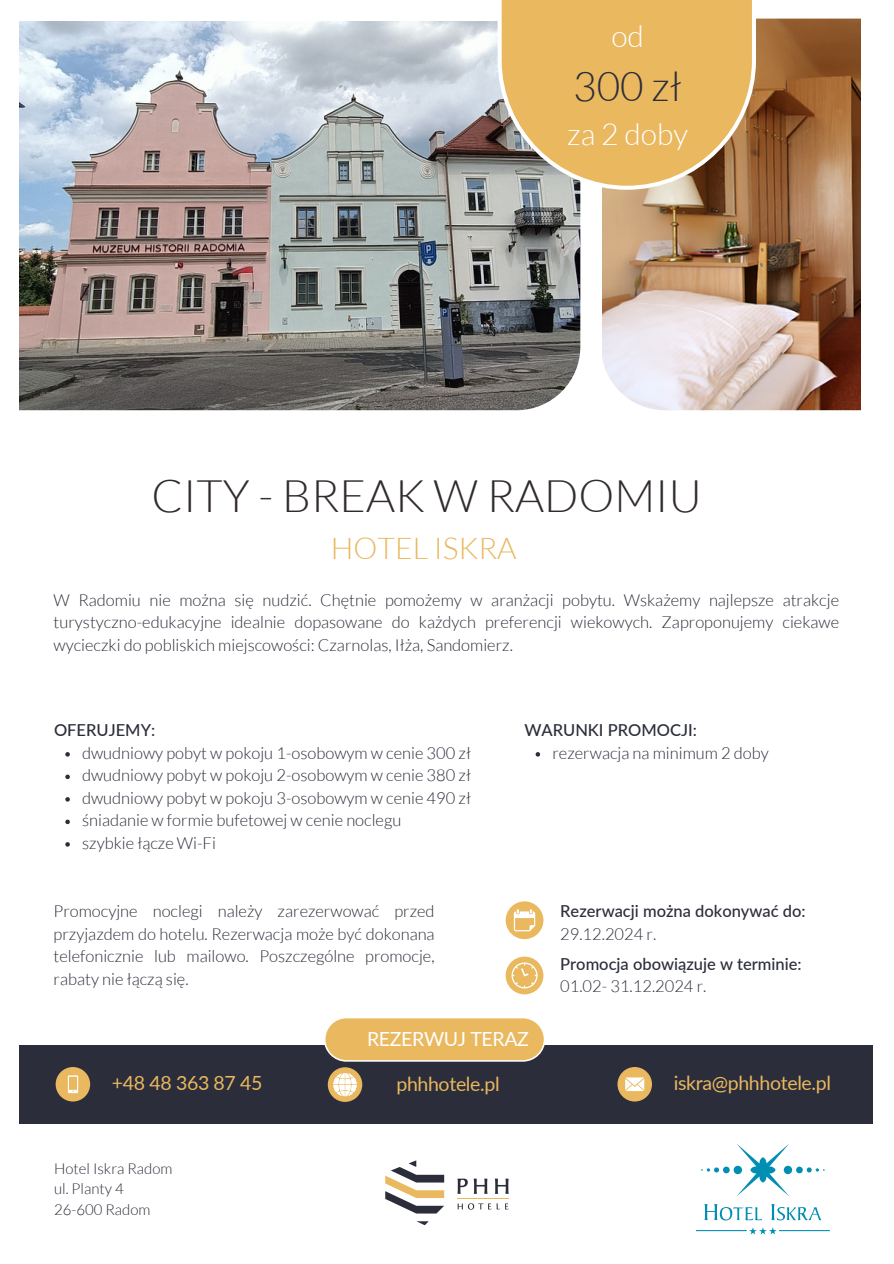
<style>
.page{position:relative;width:894px;height:1264px;background:#fff}
.page>*{position:absolute;margin:0;border:0;box-sizing:border-box;transform-origin:0 0}
.t1{font:300 45px "Lato";color:#312c2b}
.t2{font:300 40.5px "Lato";color:#2b2d3a}
.t3{font:300 30px "Lato";color:#e9b85f}
.t4{font:300 30px "Lato";color:#fff}
.t5{font:19.5px "Lato";letter-spacing:-.02em;color:#e9b85f}
.t6{font:19.5px "Lato";letter-spacing:-.02em;color:#fff}
.t7{font:300 16.5px/22.5px "Lato";color:#2b2d3a;text-align:justify}
.t8{font:500 16.5px "Lato";color:#2b2d3a}
.t9{font:300 15px "Lato";color:#2b2d3a}
</style>
<div class="page">
<div style="left:505px;top:956px;width:38px;height:38px;background:#e9b85f;border-radius:50%"></div>
<svg style="left:511px;top:962px;width:26px;height:26px"></svg>
<div style="left:505px;top:901px;width:38px;height:38px;background:#e9b85f;border-radius:50%"></div>
<svg style="left:513px;top:909px;width:22px;height:22px"></svg>
<svg style="left:416px;top:1221px;width:12px;height:4px"></svg>
<svg style="left:385px;top:1160px;width:59px;height:53px"></svg>
<svg style="left:457px;top:1178px;width:10px;height:15px"></svg>
<svg style="left:473px;top:1178px;width:14px;height:15px"></svg>
<svg style="left:494px;top:1178px;width:14px;height:15px"></svg>
<svg style="left:457px;top:1203px;width:51px;height:6px"></svg>
<hr style="left:457px;top:1198px;width:51px;height:1px;background:#e9b85f">
<div style="left:19px;top:1045px;width:853px;height:78px;background:#2b2d3a"></div>
<div style="left:56px;top:1066px;width:34px;height:35px;background:#e9b85f;border-radius:50%"></div>
<svg style="left:68px;top:1075px;width:10px;height:18px"></svg>
<div style="left:328px;top:1067px;width:34px;height:34px;background:#e9b85f;border-radius:50%"></div>
<svg style="left:333px;top:1073px;width:23px;height:23px"></svg>
<div style="left:324px;top:1017px;width:220px;height:43px;background:#e9b85f;border-radius:22px"></div>
<div style="left:324px;top:1016px;width:221px;height:45px;border:2px solid #fff;border-radius:22px"></div>
<div style="left:617px;top:1066px;width:34px;height:35px;background:#e9b85f;border-radius:50%"></div>
<svg style="left:625px;top:1077px;width:19px;height:14px"></svg>
<img style="left:19px;top:18px;width:842px;height:393px">
<svg style="left:494px;top:18px;width:265px;height:175px;background:#b09b88"></svg>
<svg style="left:499px;top:0;width:255px;height:188px;background:#deb266"></svg>
<svg style="left:696px;top:1143px;width:133px;height:91px"></svg>
<svg style="left:65px;top:752px;width:5px;height:4px"></svg>
<svg style="left:65px;top:774px;width:5px;height:5px"></svg>
<svg style="left:65px;top:797px;width:5px;height:4px"></svg>
<svg style="left:65px;top:819px;width:5px;height:5px"></svg>
<svg style="left:65px;top:842px;width:5px;height:4px"></svg>
<svg style="left:535px;top:752px;width:5px;height:4px"></svg>
<p class="t4" style="left:611px;top:18px;width:34px">od</p>
<p class="t2" style="left:573px;top:61px;width:110px">300 zł</p>
<p class="t4" style="left:567px;top:116px;width:122px">za 2 doby</p>
<p class="t1" style="left:151px;top:468px;width:551px">CITY - BREAK W RADOMIU</p>
<p class="t3" style="left:331px;top:529px;width:187px">HOTEL ISKRA</p>
<p class="t7" style="left:54px;top:588px;width:786px">W Radomiu nie można się nudzić. Chętnie pomożemy w aranżacji pobytu. Wskażemy najlepsze atrakcje turystyczno-edukacyjne idealnie dopasowane do każdych preferencji wiekowych. Zaproponujemy ciekawe wycieczki do pobliskich miejscowości: Czarnolas, Iłża, Sandomierz.</p>
<h4 class="t8" style="left:54px;top:720px;width:103px">OFERUJEMY:</h4>
<p class="t7" style="left:82px;top:741px;width:390px">dwudniowy pobyt w pokoju 1-osobowym w cenie 300 zł</p>
<p class="t7" style="left:82px;top:763px;width:390px">dwudniowy pobyt w pokoju 2-osobowym w cenie 380 zł</p>
<p class="t7" style="left:82px;top:786px;width:390px">dwudniowy pobyt w pokoju 3-osobowym w cenie 490 zł</p>
<p class="t7" style="left:82px;top:808px;width:320px">śniadanie w formie bufetowej w cenie noclegu</p>
<p class="t7" style="left:82px;top:831px;width:135px">szybkie łącze Wi-Fi</p>
<h4 class="t7" style="left:54px;top:899px;width:382px">Promocyjne noclegi należy zarezerwować przed przyjazdem do hotelu. Rezerwacja może być dokonana telefonicznie lub mailowo. Poszczególne promocje, rabaty nie łączą się.</h4>
<p class="t8" style="left:524px;top:720px;width:174px">WARUNKI PROMOCJI:</p>
<p class="t7" style="left:552px;top:741px;width:218px">rezerwacja na minimum 2 doby</p>
<p class="t8" style="left:560px;top:900px;width:247px">Rezerwacji można dokonywać do:</p>
<p class="t7" style="left:560px;top:921px;width:97px">29.12.2024 r.</p>
<p class="t8" style="left:560px;top:953px;width:243px">Promocja obowiązuje w terminie:</p>
<p class="t7" style="left:560px;top:974px;width:148px">01.02- 31.12.2024 r.</p>
<p class="t5" style="left:112px;top:1070px;width:152px">+48 48 363 87 45</p>
<p class="t9" style="left:54px;top:1159px;width:120px">Hotel Iskra Radom</p>
<h3 class="t9" style="left:54px;top:1179px;width:71px">ul. Planty 4</h3>
<p class="t9" style="left:54px;top:1199px;width:98px">26-600 Radom</p>
<h1 class="t6" style="left:367px;top:1026px;width:163px">REZERWUJ TERAZ</h1>
<h1 class="t5" style="left:396px;top:1071px;width:105px">phhhotele.pl</h1>
<p class="t5" style="left:673px;top:1070px;width:159px">iskra@phhhotele.pl</p>
</div>
